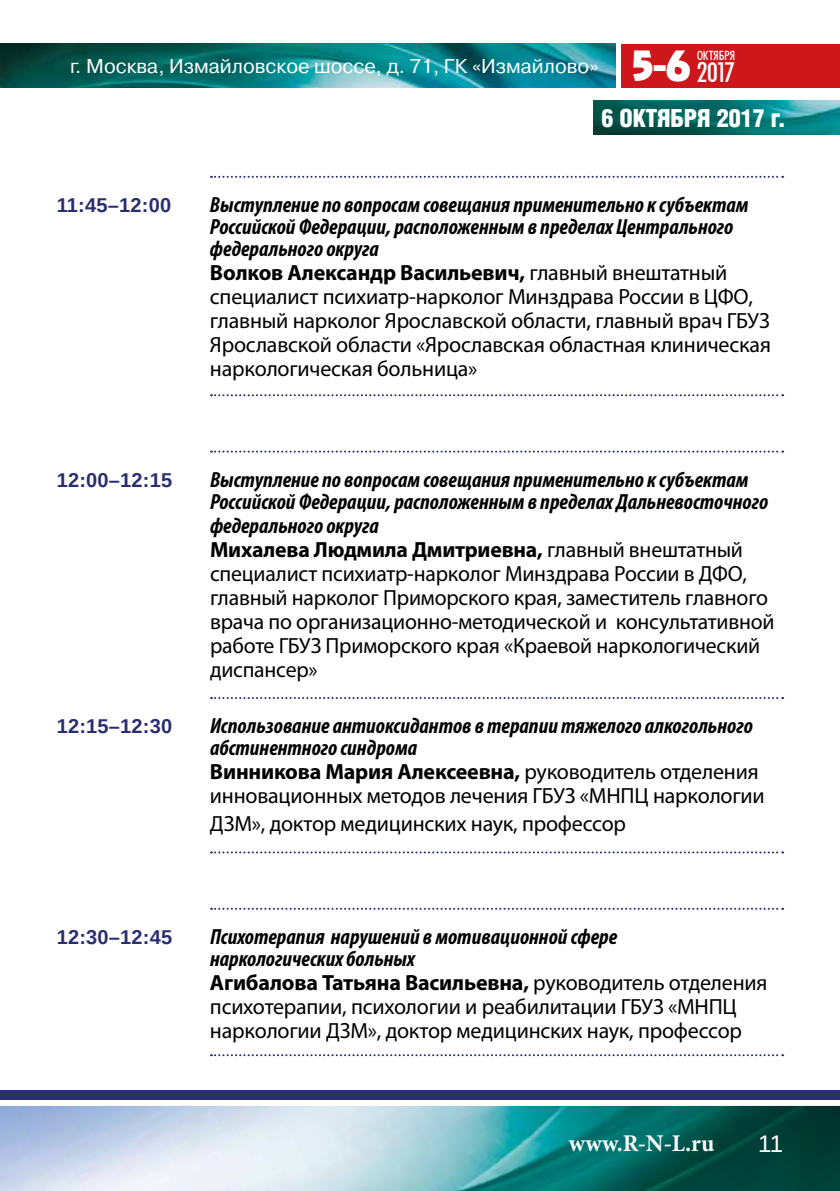
<style>
.page{position:relative;width:840px;height:1191px;background:#fff}
.page>*{position:absolute;margin:0;border:0;box-sizing:border-box;transform-origin:0 0}
.t1{font:500 37.6px "AG Revue Cyr";color:#fff}
.t2{font:30px "Futura Condensed Plain";color:#fff}
.t3{font:300 condensed 24px "AG Letterica";color:#fff}
.t4{font:700 24px "Minion Pro";color:#fff}
.t5{font:24px "Liberation Sans";color:#fff}
.t6{font:22px/24px "Myriad Pro";letter-spacing:-.01em;color:#000}
.t7{font:italic 700 condensed 22px/22px "Myriad Pro";color:#000}
.t8{font:20px "Pragmatica C";color:#fff}
.t9{font:700 20px "Liberation Sans";letter-spacing:.01em;color:#292e70}
.t10{font:14px "Futura Condensed Plain";letter-spacing:.005em;color:#fff}
.s1{font-weight:700}
.s2{font-weight:700;font-style:italic;font-stretch:condensed}
</style>
<div class="page">
<img style="left:0;top:1106px;width:839px;height:85px">
<img style="left:0;top:43px;width:615px;height:45px">
<div style="left:621px;top:44px;width:218px;height:44px;background:#cd171a"></div>
<div style="left:0;top:1090px;width:839px;height:10px;background:#292e70"></div>
<img style="left:593px;top:101px;width:246px;height:33px">
<svg style="left:211px;top:176px;width:571px;height:2px"></svg>
<svg style="left:211px;top:394px;width:571px;height:2px"></svg>
<svg style="left:211px;top:450px;width:571px;height:2px"></svg>
<svg style="left:211px;top:697px;width:571px;height:2px"></svg>
<svg style="left:211px;top:851px;width:571px;height:2px"></svg>
<svg style="left:211px;top:907px;width:571px;height:2px"></svg>
<svg style="left:211px;top:1054px;width:571px;height:2px"></svg>
<p class="t8" style="left:70px;top:55px;width:530px">г. Москва, Измайловское шоссе, д. 71, ГК «Измайлово»</p>
<h1 class="t1" style="left:631px;top:45px;width:61px">5-6</h1>
<p class="t10" style="left:696px;top:47px;width:40px">ОКТЯБРЯ</p>
<h2 class="t2" style="left:696px;top:55px;width:39px">2017</h2>
<p class="t3" style="left:601px;top:103px;width:186px">6 ОКТЯБРЯ 2017 г.</p>
<p class="t9" style="left:57px;top:191px;width:116px">11:45–12:00</p>
<p class="t7" style="left:210px;top:193px;width:540px">Выступление по вопросам совещания применительно к субъектам<br>Российской Федерации, расположенным в пределах Центрального федерального округа</p>
<p class="t6" style="left:210px;top:260px;width:562px"><span class="s1">Волков Александр Васильевич,</span> главный внештатный специалист психиатр-нарколог Минздрава России в ЦФО, главный нарколог Ярославской области, главный врач ГБУЗ Ярославской области «Ярославская областная клиническая наркологическая больница»</p>
<p class="t9" style="left:57px;top:466px;width:117px">12:00–12:15</p>
<p class="t7" style="left:210px;top:468px;width:559px">Выступление по вопросам совещания применительно к субъектам<br>Российской Федерации, расположенным в пределах Дальневосточного</p>
<p class="t6" style="left:210px;top:513px;width:565px"><span class="s2">федерального округа<br></span><span class="s1">Михалева Людмила Дмитриевна,</span> главный внештатный специалист психиатр-нарколог Минздрава России в ДФО, главный нарколог Приморского края, заместитель главного врача по организационно-методической и консультативной работе ГБУЗ Приморского края «Краевой наркологический диспансер»</p>
<p class="t9" style="left:57px;top:712px;width:117px">12:15–12:30</p>
<p class="t7" style="left:210px;top:714px;width:544px">Использование антиоксидантов в терапии тяжелого алкогольного абстинентного синдрома</p>
<p class="t6" style="left:210px;top:759px;width:556px"><span class="s1">Винникова Мария Алексеевна,</span> руководитель отделения инновационных методов лечения ГБУЗ «МНПЦ наркологии</p>
<p class="t6" style="left:210px;top:811px;width:417px">ДЗМ», доктор медицинских наук, профессор</p>
<p class="t9" style="left:57px;top:923px;width:117px">12:30–12:45</p>
<p class="t7" style="left:210px;top:925px;width:408px">Психотерапия нарушений в мотивационной сфере наркологических больных</p>
<p class="t6" style="left:210px;top:970px;width:558px"><span class="s1">Агибалова Татьяна Васильевна,</span> руководитель отделения психотерапии, психологии и реабилитации ГБУЗ «МНПЦ наркологии ДЗМ», доктор медицинских наук, профессор</p>
<p class="t4" style="left:568px;top:1126px;width:147px">www.R-N-L.ru</p>
<p class="t5" style="left:757px;top:1128px;width:26px">11</p>
</div>
